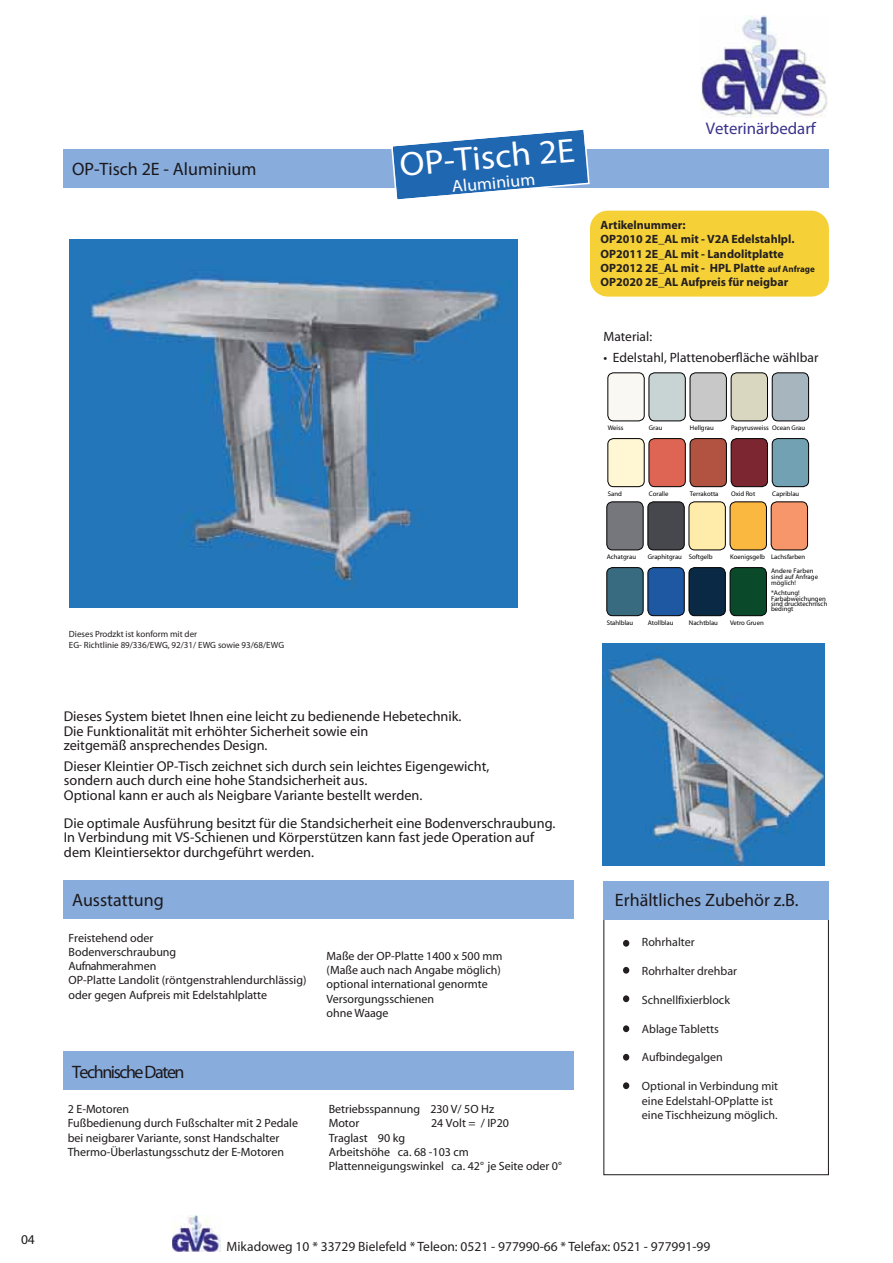
<style>
.page{position:relative;width:893px;height:1263px;background:#fff}
.page>*{position:absolute;margin:0;border:0;box-sizing:border-box;transform-origin:0 0}
.t1{font:700 34.05px "Futura";color:#fff;scale:1.06 1}
.t2{font:700 18px "Futura";color:#1c181c}
.t3{font:700 18px "Futura";letter-spacing:-.08em;color:#1c181c}
.t4{font:700 16.95px "Futura";color:#fff;scale:1.06 1}
.t5{font:condensed 16.8px "Futura";color:#39328d}
.t6{font:14.25px/14.2px "Myriad";color:#1d191c}
.t7{font:13.5px "Myriad Pro";color:#231f20}
.t8{font:13.5px "Futura";color:#1c181c}
.t9{font:700 13.5px "Futura";color:#1c181c}
.t10{font:12px/14.2px "Myriad";color:#1d191c}
.t11{font:12px/14.4px "Myriad";color:#231f20}
.t12{font:700 12px/14.4px "Myriad";color:#231f20}
.t13{font:9px/10.8px "Myriad Pro";color:#231f20}
.t14{font:6.75px/5.1px "Myriad";color:#000}
.s1{font-size:9px}
</style>
<div class="page">
<img style="left:173px;top:1215px;width:47px;height:37px">
<img style="left:701px;top:15px;width:126px;height:103px">
<div style="left:603px;top:919px;width:226px;height:256px;border:1px solid #1c181c"></div>
<div style="left:64px;top:149px;width:765px;height:38px;background:#88addc"></div>
<div style="left:603px;top:881px;width:226px;height:38px;background:#88addc"></div>
<div style="left:64px;top:1052px;width:510px;height:38px;background:#88addc"></div>
<svg style="left:390px;top:130px;width:200px;height:70px"></svg>
<div style="left:64px;top:880px;width:510px;height:38px;background:#88addc"></div>
<div style="left:608px;top:373px;width:36px;height:48px;background:#f9f8f2;border-radius:6px"></div>
<div style="left:608px;top:373px;width:36px;height:48px;border:1px solid #000;border-radius:6px"></div>
<div style="left:649px;top:373px;width:36px;height:48px;background:#c8d3d3;border-radius:6px"></div>
<div style="left:649px;top:373px;width:36px;height:48px;border:1px solid #000;border-radius:6px"></div>
<div style="left:690px;top:373px;width:36px;height:48px;background:#c7c8c7;border-radius:6px"></div>
<div style="left:690px;top:373px;width:36px;height:48px;border:1px solid #000;border-radius:6px"></div>
<div style="left:731px;top:373px;width:36px;height:48px;background:#dad7c0;border-radius:6px"></div>
<div style="left:731px;top:373px;width:36px;height:48px;border:1px solid #000;border-radius:6px"></div>
<div style="left:772px;top:373px;width:36px;height:48px;background:#a7b5bf;border-radius:6px"></div>
<div style="left:772px;top:373px;width:37px;height:48px;border:1px solid #000;border-radius:6px"></div>
<div style="left:607px;top:502px;width:36px;height:48px;background:#75777c;border-radius:6px"></div>
<div style="left:607px;top:502px;width:36px;height:48px;border:1px solid #000;border-radius:6px"></div>
<div style="left:648px;top:502px;width:36px;height:48px;background:#47484d;border-radius:6px"></div>
<div style="left:648px;top:502px;width:36px;height:48px;border:1px solid #000;border-radius:6px"></div>
<div style="left:689px;top:502px;width:36px;height:48px;background:#ffecaa;border-radius:6px"></div>
<div style="left:689px;top:502px;width:36px;height:48px;border:1px solid #000;border-radius:6px"></div>
<div style="left:730px;top:502px;width:36px;height:48px;background:#fbb841;border-radius:6px"></div>
<div style="left:730px;top:502px;width:36px;height:48px;border:1px solid #000;border-radius:6px"></div>
<div style="left:771px;top:502px;width:36px;height:48px;background:#f7956b;border-radius:6px"></div>
<div style="left:771px;top:502px;width:37px;height:48px;border:1px solid #000;border-radius:6px"></div>
<div style="left:608px;top:439px;width:36px;height:48px;background:#fff6d4;border-radius:6px"></div>
<div style="left:608px;top:438px;width:36px;height:49px;border:1px solid #000;border-radius:6px"></div>
<div style="left:649px;top:439px;width:36px;height:48px;background:#de6553;border-radius:6px"></div>
<div style="left:649px;top:438px;width:36px;height:49px;border:1px solid #000;border-radius:6px"></div>
<div style="left:690px;top:439px;width:36px;height:48px;background:#b25342;border-radius:6px"></div>
<div style="left:690px;top:438px;width:36px;height:49px;border:1px solid #000;border-radius:6px"></div>
<div style="left:731px;top:439px;width:36px;height:48px;background:#7b2631;border-radius:6px"></div>
<div style="left:731px;top:438px;width:36px;height:49px;border:1px solid #000;border-radius:6px"></div>
<div style="left:772px;top:439px;width:36px;height:48px;background:#72a1b3;border-radius:6px"></div>
<div style="left:772px;top:438px;width:37px;height:49px;border:1px solid #000;border-radius:6px"></div>
<div style="left:607px;top:568px;width:36px;height:48px;background:#386b80;border-radius:6px"></div>
<div style="left:607px;top:567px;width:36px;height:49px;border:1px solid #000;border-radius:6px"></div>
<div style="left:648px;top:568px;width:36px;height:48px;background:#1e58a3;border-radius:6px"></div>
<div style="left:648px;top:567px;width:36px;height:49px;border:1px solid #000;border-radius:6px"></div>
<div style="left:689px;top:568px;width:36px;height:48px;background:#0a2945;border-radius:6px"></div>
<div style="left:689px;top:567px;width:36px;height:49px;border:1px solid #000;border-radius:6px"></div>
<div style="left:730px;top:568px;width:36px;height:48px;background:#0b492b;border-radius:6px"></div>
<div style="left:730px;top:567px;width:36px;height:49px;border:1px solid #000;border-radius:6px"></div>
<div style="left:623px;top:940px;width:6px;height:7px;background:#231f20;border-radius:50%"></div>
<div style="left:623px;top:967px;width:6px;height:7px;background:#231f20;border-radius:50%"></div>
<div style="left:623px;top:995px;width:6px;height:7px;background:#231f20;border-radius:50%"></div>
<div style="left:623px;top:1025px;width:6px;height:7px;background:#231f20;border-radius:50%"></div>
<div style="left:623px;top:1054px;width:6px;height:7px;background:#231f20;border-radius:50%"></div>
<div style="left:623px;top:1082px;width:6px;height:7px;background:#231f20;border-radius:50%"></div>
<img style="left:69px;top:240px;width:448px;height:367px">
<img style="left:603px;top:643px;width:222px;height:222px">
<div style="left:590px;top:211px;width:239px;height:86px;background:#f5d036;border-radius:18px"></div>
<p class="t9" style="left:21px;top:1233px;width:15px">04</p>
<h2 class="t2" style="left:72px;top:160px;width:186px">OP-Tisch 2E - Aluminium</h2>
<h1 class="t1" style="left:398px;top:148px;width:167px;rotate:-5deg">OP-Tisch 2E</h1>
<h3 class="t4" style="left:451px;top:178px;width:80px;rotate:-5deg">Aluminium</h3>
<p class="t13" style="left:69px;top:630px;width:217px">Dieses Prodzkt ist konform mit der<br>EG- Richtlinie 89/336/EWG, 92/31/ EWG sowie 93/68/EWG</p>
<p class="t6" style="left:64px;top:710px;width:399px">Dieses System bietet Ihnen eine leicht zu bedienende Hebetechnik.<br>Die Funktionalität mit erhöhter Sicherheit sowie ein<br>zeitgemäß ansprechendes Design.</p>
<p class="t6" style="left:64px;top:760px;width:427px">Dieser Kleintier OP-Tisch zeichnet sich durch sein leichtes Eigengewicht, sondern auch durch eine hohe Standsicherheit aus.<br>Optional kann er auch als Neigbare Variante bestellt werden.</p>
<p class="t6" style="left:64px;top:817px;width:493px">Die optimale Ausführung besitzt für die Standsicherheit eine Bodenverschraubung.<br>In Verbindung mit VS-Schienen und Körperstützen kann fast jede Operation auf dem Kleintiersektor durchgeführt werden.</p>
<h3 class="t5" style="left:706px;top:120px;width:112px">Veterinärbedarf</h3>
<p class="t12" style="left:601px;top:219px;width:216px">Artikelnummer:<br>OP2010 2E_AL mit - V2A Edelstahlpl.<br>OP2011 2E_AL mit - Landolitplatte<br>OP2012 2E_AL mit - HPL Platte <span class="s1">auf Anfrage<br></span>OP2020 2E_AL Aufpreis für neigbar</p>
<p class="t9" style="left:603px;top:330px;width:50px">Material:</p>
<p class="t8" style="left:613px;top:351px;width:207px">Edelstahl, Plattenoberfläche wählbar</p>
<p class="t14" style="left:608px;top:426px;width:17px">Weiss</p>
<p class="t14" style="left:649px;top:426px;width:15px">Grau</p>
<p class="t14" style="left:690px;top:426px;width:25px">Hellgrau</p>
<p class="t14" style="left:731px;top:426px;width:76px">Papyrusweiss Ocean Grau</p>
<p class="t14" style="left:608px;top:491px;width:16px">Sand</p>
<p class="t14" style="left:649px;top:491px;width:21px">Coralle</p>
<p class="t14" style="left:690px;top:491px;width:30px">Terrakotta</p>
<p class="t14" style="left:731px;top:491px;width:26px">Oxid Rot</p>
<p class="t14" style="left:772px;top:491px;width:29px">Capriblau</p>
<p class="t14" style="left:607px;top:555px;width:31px">Achatgrau</p>
<p class="t14" style="left:648px;top:555px;width:66px">Graphitgrau Softgelb</p>
<p class="t14" style="left:730px;top:555px;width:77px">Koenigsgelb Lachsfarben</p>
<p class="t14" style="left:771px;top:568px;width:49px;line-height:5.8px">Andere Farben sind auf Anfrage möglich!</p>
<p class="t14" style="left:771px;top:591px;width:58px">*Achtung!<br>Farbabweichungen sind drucktechnisch bedingt</p>
<p class="t14" style="left:607px;top:620px;width:28px">Stahlblau</p>
<p class="t14" style="left:648px;top:620px;width:27px">Atollblau</p>
<p class="t14" style="left:689px;top:620px;width:31px">Nachtblau</p>
<p class="t14" style="left:730px;top:620px;width:35px">Vetro Gruen</p>
<h2 class="t2" style="left:72px;top:891px;width:93px">Ausstattung</h2>
<h2 class="t2" style="left:615px;top:891px;width:185px">Erhältliches Zubehör z.B.</h2>
<p class="t10" style="left:69px;top:931px;width:239px">Freistehend oder<br>Bodenverschraubung<br>Aufnahmerahmen<br>OP-Platte Landolit (röntgenstrahlendurchlässig) oder gegen Aufpreis mit Edelstahlplatte</p>
<h2 class="t3" style="left:72px;top:1063px;width:114px">Technische Daten</h2>
<p class="t10" style="left:327px;top:949px;width:177px">Maße der OP-Platte 1400 x 500 mm (Maße auch nach Angabe möglich) optional international genormte<br>Versorgungsschienen<br>ohne Waage</p>
<p class="t10" style="left:68px;top:1103px;width:232px">2 E-Motoren<br>Fußbedienung durch Fußschalter mit 2 Pedale bei neigbarer Variante, sonst Handschalter Thermo-Überlastungsschutz der E-Motoren</p>
<p class="t10" style="left:329px;top:1103px;width:167px">Betriebsspannung 230 V/ 5O Hz<br>Motor</p>
<p class="t10" style="left:431px;top:1117px;width:79px">24 Volt = / IP20</p>
<p class="t10" style="left:329px;top:1131px;width:235px">Traglast 90 kg<br>Arbeitshöhe ca. 68 -103 cm<br>Plattenneigungswinkel ca. 42° je Seite oder 0°</p>
<p class="t11" style="left:642px;top:936px;width:54px">Rohrhalter</p>
<p class="t11" style="left:642px;top:965px;width:97px">Rohrhalter drehbar</p>
<p class="t11" style="left:642px;top:994px;width:90px">Schnellfixierblock</p>
<p class="t11" style="left:642px;top:1022px;width:78px">Ablage Tabletts</p>
<p class="t11" style="left:642px;top:1051px;width:83px">Aufbindegalgen</p>
<p class="t11" style="left:642px;top:1080px;width:138px">Optional in Verbindung mit eine Edelstahl-OPplatte ist eine Tischheizung möglich.</p>
<p class="t7" style="left:226px;top:1241px;width:485px">Mikadoweg 10 * 33729 Bielefeld * Teleon: 0521 - 977990-66 * Telefax: 0521 - 977991-99</p>
</div>
